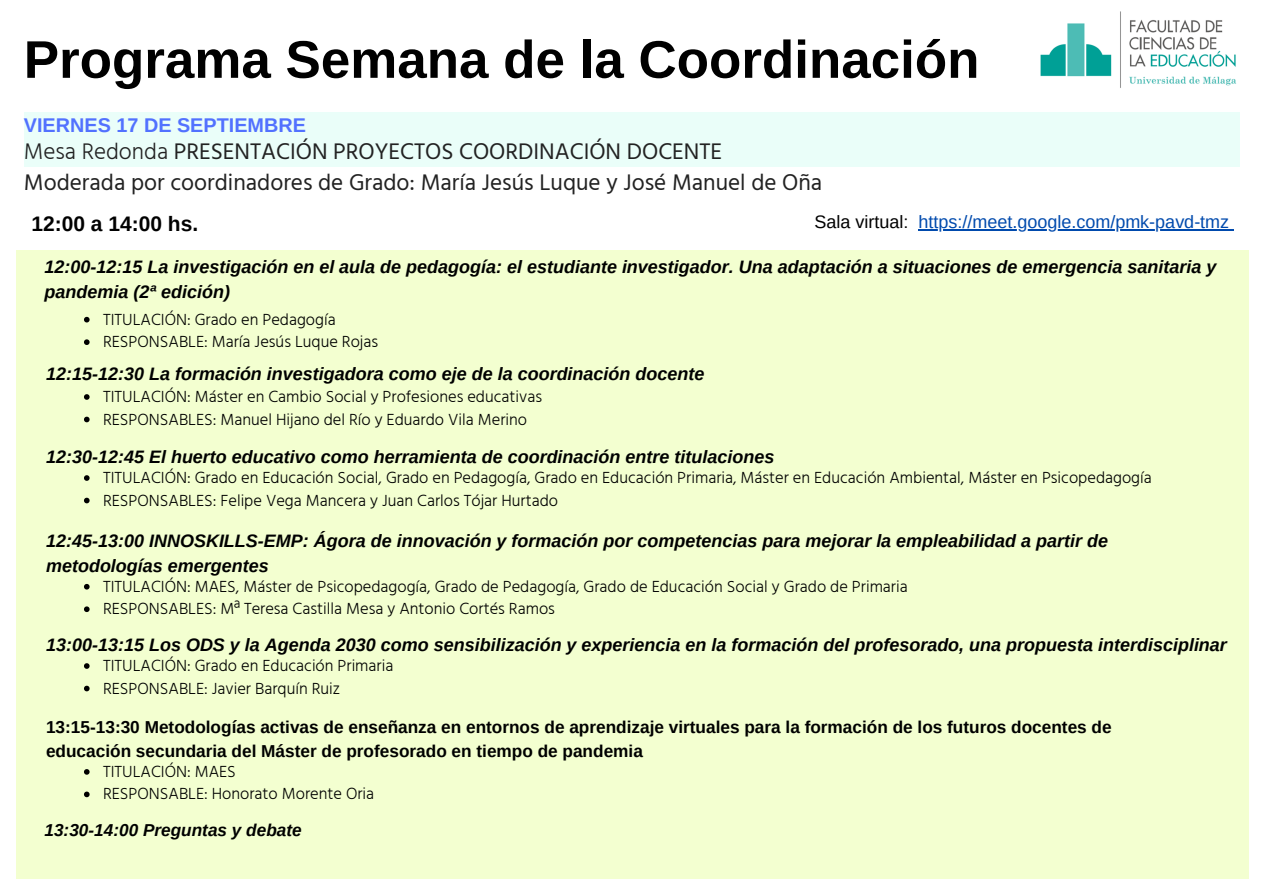
<style>
.page{position:relative;width:1263px;height:894px;background:#fff}
.page>*{position:absolute;margin:0;border:0;box-sizing:border-box;transform-origin:0 0}
.t1{font:700 52.95px "Arimo";color:#000}
.t2{font:23.1px "Hind Vadodara";color:#222}
.t3{font:700 21px "Arimo";color:#000}
.t4{font:700 19.8px "Arimo";color:#5271ff}
.t5{font:italic 700 18px/24.8px "Arimo";color:#000}
.t6{font:18px "Arimo";color:#004aad}
.t7{font:700 17.25px/23.7px "Arimo";color:#000}
.t8{font:italic 700 17.25px "Arimo";color:#000}
.t9{font:300 16.5px "Hind Vadodara";color:#000}
.s1{font-weight:300}
.s2{color:#000}
</style>
<div class="page">
<div style="left:24px;top:112px;width:1216px;height:54px;background:#eafef9"></div>
<img style="left:1040px;top:11px;width:197px;height:77px">
<div style="left:16px;top:250px;width:1233px;height:628px;background:#f3ffd0"></div>
<hr style="left:918px;top:229px;width:311px;height:1px;background:#004aad">
<svg style="left:84px;top:317px;width:6px;height:5px"></svg>
<svg style="left:84px;top:339px;width:6px;height:6px"></svg>
<svg style="left:84px;top:394px;width:6px;height:5px"></svg>
<svg style="left:84px;top:416px;width:6px;height:6px"></svg>
<svg style="left:84px;top:475px;width:6px;height:5px"></svg>
<svg style="left:84px;top:497px;width:6px;height:6px"></svg>
<svg style="left:84px;top:583px;width:6px;height:6px"></svg>
<svg style="left:84px;top:606px;width:6px;height:6px"></svg>
<svg style="left:84px;top:663px;width:6px;height:5px"></svg>
<svg style="left:84px;top:685px;width:6px;height:6px"></svg>
<svg style="left:84px;top:769px;width:6px;height:5px"></svg>
<svg style="left:84px;top:791px;width:6px;height:6px"></svg>
<p class="t1" style="left:24px;top:30px;width:957px">Programa Semana de la Coordinación</p>
<p class="t4" style="left:24px;top:113px;width:283px">VIERNES 17 DE SEPTIEMBRE</p>
<p class="t2" style="left:24px;top:132px;width:700px"><span class="s1">Mesa Redonda</span> PRESENTACIÓN PROYECTOS COORDINACIÓN DOCENTE</p>
<p class="t2" style="left:24px;top:164px;width:800px">Moderada por coordinadores de Grado: María Jesús Luque y José Manuel de Oña</p>
<p class="t6" style="left:814px;top:212px;width:416px"><span class="s2">Sala virtual:</span> https://meet.google.com/pmk-pavd-tmz</p>
<p class="t3" style="left:31px;top:212px;width:168px">12:00 a 14:00 hs.</p>
<p class="t5" style="left:45px;top:254px;width:1173px">12:00-12:15 La investigación en el aula de pedagogía: el estudiante investigador. Una adaptación a situaciones de emergencia sanitaria y</p>
<p class="t5" style="left:45px;top:279px;width:187px">pandemia (2ª edición)</p>
<p class="t9" style="left:103px;top:306px;width:234px">TITULACIÓN: Grado en Pedagogía</p>
<p class="t9" style="left:103px;top:328px;width:277px">RESPONSABLE: María Jesús Luque Rojas</p>
<p class="t9" style="left:103px;top:383px;width:441px">TITULACIÓN: Máster en Cambio Social y Profesiones educativas</p>
<p class="t9" style="left:103px;top:406px;width:426px">RESPONSABLES: Manuel Hijano del Río y Eduardo Vila Merino</p>
<p class="t5" style="left:46px;top:361px;width:660px">12:15-12:30 La formación investigadora como eje de la coordinación docente</p>
<p class="t5" style="left:46px;top:444px;width:730px">12:30-12:45 El huerto educativo como herramienta de coordinación entre titulaciones</p>
<p class="t9" style="left:103px;top:464px;width:1050px">TITULACIÓN: Grado en Educación Social, Grado en Pedagogía, Grado en Educación Primaria, Máster en Educación Ambiental, Máster en Psicopedagogía</p>
<p class="t9" style="left:103px;top:487px;width:457px">RESPONSABLES: Felipe Vega Mancera y Juan Carlos Tójar Hurtado</p>
<p class="t5" style="left:46px;top:528px;width:1063px">12:45-13:00 INNOSKILLS-EMP: Ágora de innovación y formación por competencias para mejorar la empleabilidad a partir de metodologías emergentes</p>
<p class="t9" style="left:103px;top:573px;width:806px">TITULACIÓN: MAES, Máster de Psicopedagogía, Grado de Pedagogía, Grado de Educación Social y Grado de Primaria</p>
<p class="t9" style="left:103px;top:595px;width:453px">RESPONSABLES: Mª Teresa Castilla Mesa y Antonio Cortés Ramos</p>
<p class="t5" style="left:46px;top:632px;width:1182px">13:00-13:15 Los ODS y la Agenda 2030 como sensibilización y experiencia en la formación del profesorado, una propuesta interdisciplinar</p>
<p class="t9" style="left:103px;top:652px;width:292px">TITULACIÓN: Grado en Educación Primaria</p>
<p class="t9" style="left:103px;top:674px;width:239px">RESPONSABLE: Javier Barquín Ruiz</p>
<p class="t7" style="left:46px;top:715px;width:1067px">13:15-13:30 Metodologías activas de enseñanza en entornos de aprendizaje virtuales para la formación de los futuros docentes de educación secundaria del Máster de profesorado en tiempo de pandemia</p>
<p class="t9" style="left:103px;top:758px;width:134px">TITULACIÓN: MAES</p>
<p class="t9" style="left:103px;top:780px;width:273px">RESPONSABLE: Honorato Morente Oria</p>
<p class="t8" style="left:45px;top:820px;width:259px">13:30-14:00 Preguntas y debate</p>
</div>
